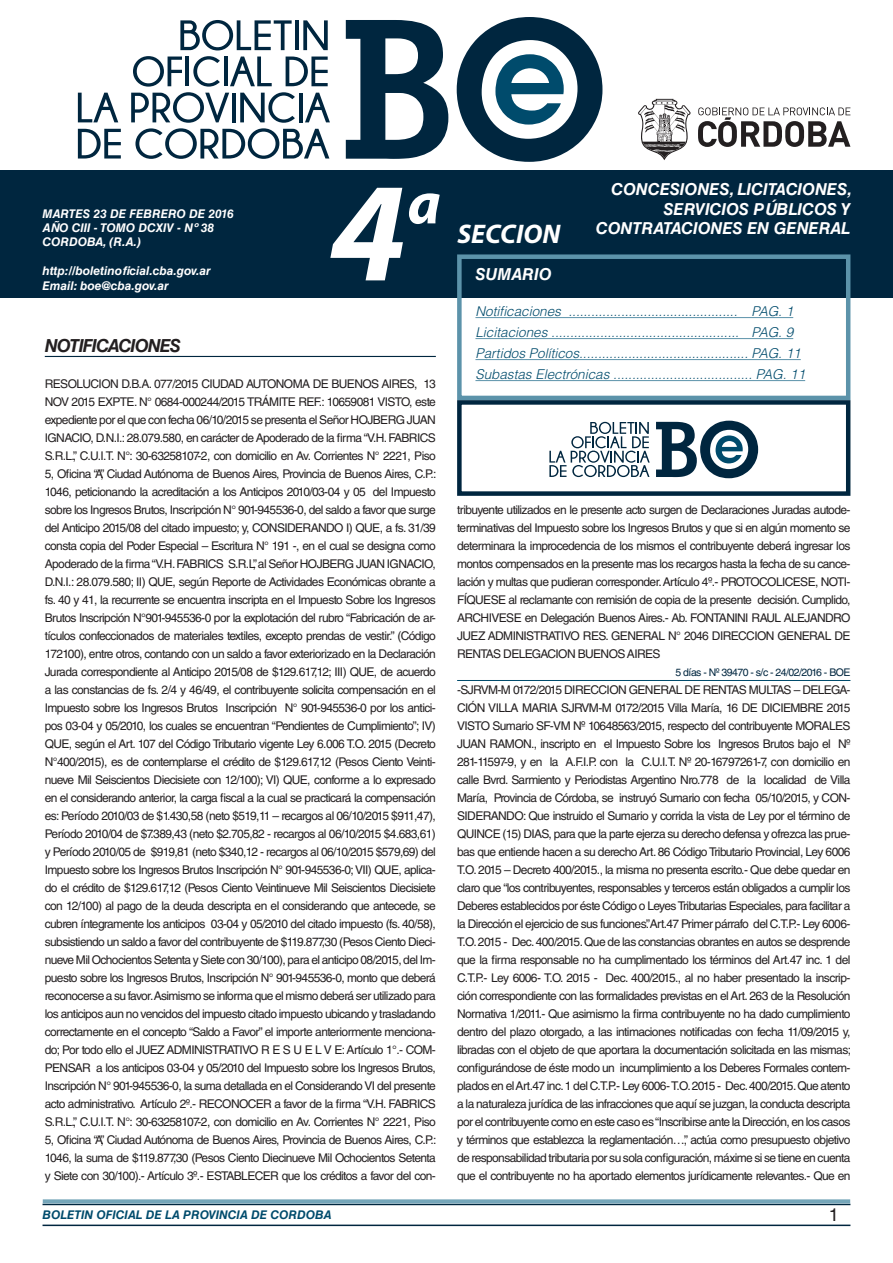
<style>
.page{position:relative;width:893px;height:1263px;background:#fff}
.page>*{position:absolute;margin:0;border:0;box-sizing:border-box;transform-origin:0 0}
.t1{font:italic 700 142.5px "Myriad Pro";color:#fff}
.t2{font:italic 700 60px "Myriad Pro";color:#fff}
.t3{font:italic 700 27px "Myriad Pro";color:#fff}
.NOMBRE_DE_MINISTERIO{font:italic 700 18px "Helvetica LT Std";letter-spacing:-.05em;color:#231f20}
.t4{font:18px "Helvetica LT Std";color:#231f20}
.t5{font:italic 700 16.5px/19.8px "Helvetica LT Std";color:#fff;text-align:right}
.RES__Y_TEMATICA{font:italic 300 13.5px "Helvetica LT Std";color:#004b6c}
.TEXTO_BASE{font:12px/18px "Helvetica LT Std";letter-spacing:-.05em;color:#231f20;text-align:justify}
.t6{font:italic 700 12px/14.4px "Helvetica LT Std";color:#fff}
.t7{font:italic 700 12px "Helvetica LT Std";color:#004b6c}
.FECHA_DE_VENCIMIENTO{font:10.5px "Helvetica LT Std";letter-spacing:-.05em;color:#00263f}
</style>
<div class="page">
<div style="left:0;top:170px;width:893px;height:128px;background:#00263f"></div>
<svg style="left:638px;top:99px;width:53px;height:61px"></svg>
<svg style="left:698px;top:107px;width:152px;height:40px"></svg>
<svg style="left:346px;top:20px;width:102px;height:139px"></svg>
<svg style="left:457px;top:17px;width:145px;height:145px"></svg>
<svg style="left:180px;top:20px;width:112px;height:30px"></svg>
<hr style="left:295px;top:20px;width:4px;height:30px;background:#00263f">
<svg style="left:303px;top:20px;width:25px;height:30px"></svg>
<svg style="left:78px;top:93px;width:40px;height:29px"></svg>
<svg style="left:78px;top:129px;width:43px;height:30px"></svg>
<svg style="left:131px;top:56px;width:199px;height:103px"></svg>
<hr style="left:43px;top:1224px;width:807px;height:2px;background:#00263f">
<div style="left:42px;top:1198px;width:809px;height:8px;background:#fff;opacity:.75"></div>
<hr style="left:45px;top:356px;width:391px;height:1px;background:#00263f">
<hr style="left:457px;top:680px;width:393px;height:1px;background:#004b6c">
<div style="left:457px;top:254px;width:393px;height:146px;border:4px solid #5c93aa"></div>
<svg style="left:656px;top:421px;width:102px;height:57px"></svg>
<svg style="left:549px;top:422px;width:101px;height:55px"></svg>
<hr style="left:475px;top:317px;width:318px;height:1px;background:#5c93aa">
<hr style="left:475px;top:338px;width:318px;height:1px;background:#5c93aa">
<hr style="left:475px;top:359px;width:326px;height:1px;background:#5c93aa">
<hr style="left:475px;top:380px;width:330px;height:1px;background:#5c93aa">
<div style="left:457px;top:400px;width:393px;height:96px;border:4px solid #00263f"></div>
<p class="t6" style="left:43px;top:206px;width:193px">MARTES 23 DE FEBRERO DE 2016<br>AÑO CIII - TOMO DCXIV - Nº 38<br>CORDOBA, (R.A.)</p>
<p class="t6" style="left:43px;top:264px;width:170px">http://boletinoficial.cba.gov.ar<br>Email: boe@cba.gov.ar</p>
<h1 class="t1" style="left:329px;top:140px;width:79px">4</h1>
<h2 class="t2" style="left:407px;top:164px;width:35px">a</h2>
<p class="NOMBRE_DE_MINISTERIO" style="left:45px;top:334px;width:138px">NOTIFICACIONES</p>
<p class="TEXTO_BASE" style="left:45px;top:375px;width:393px">RESOLUCION D.B.A. 077/2015 CIUDAD AUTONOMA DE BUENOS AIRES, 13<br>NOV 2015 EXPTE. N° 0684-000244/2015 TRÁMITE REF.: 10659081 VISTO, este expediente por el que con fecha 06/10/2015 se presenta el Señor HOJBERG JUAN IGNACIO, D.N.I.: 28.079.580, en carácter de Apoderado de la firma “V.H. FABRICS S.R.L.”, C.U.I.T. N°: 30-63258107-2, con domicilio en Av. Corrientes N° 2221, Piso 5, Oficina “A”, Ciudad Autónoma de Buenos Aires, Provincia de Buenos Aires, C.P.:<br>1046, peticionando la acreditación a los Anticipos 2010/03-04 y 05 del Impuesto sobre los Ingresos Brutos, Inscripción N° 901-945536-0, del saldo a favor que surge del Anticipo 2015/08 del citado impuesto; y, CONSIDERANDO I) QUE, a fs. 31/39 consta copia del Poder Especial – Escritura N° 191 -, en el cual se designa como Apoderado de la firma “V.H. FABRICS S.R.L”, al Señor HOJBERG JUAN IGNACIO, D.N.I.: 28.079.580; II) QUE, según Reporte de Actividades Económicas obrante a fs. 40 y 41, la recurrente se encuentra inscripta en el Impuesto Sobre los Ingresos Brutos Inscripción N°901-945536-0 por la explotación del rubro “Fabricación de ar&shy;tículos confeccionados de materiales textiles, excepto prendas de vestir.” (Código 172100), entre otros, contando con un saldo a favor exteriorizado en la Declaración Jurada correspondiente al Anticipo 2015/08 de $129.617,12; III) QUE, de acuerdo a las constancias de fs. 2/4 y 46/49, el contribuyente solicita compensación en el Impuesto sobre los Ingresos Brutos Inscripción N° 901-945536-0 por los antici&shy;pos 03-04 y 05/2010, los cuales se encuentran “Pendientes de Cumplimiento”; IV)<br>QUE, según el Art. 107 del Código Tributario vigente Ley 6.006 T.O. 2015 (Decreto N°400/2015), es de contemplarse el crédito de $129.617,12 (Pesos Ciento Veinti&shy;nueve Mil Seiscientos Diecisiete con 12/100); VI) QUE, conforme a lo expresado en el considerando anterior, la carga fiscal a la cual se practicará la compensación es: Período 2010/03 de $1.430,58 (neto $519,11 – recargos al 06/10/2015 $911,47), Período 2010/04 de $7.389,43 (neto $2.705,82 - recargos al 06/10/2015 $4.683,61) y Período 2010/05 de $919,81 (neto $340,12 - recargos al 06/10/2015 $579,69) del Impuesto sobre los Ingresos Brutos Inscripción N° 901-945536-0; VII) QUE, aplica&shy;do el crédito de $129.617,12 (Pesos Ciento Veintinueve Mil Seiscientos Diecisiete con 12/100) al pago de la deuda descripta en el considerando que antecede, se cubren íntegramente los anticipos 03-04 y 05/2010 del citado impuesto (fs. 40/58), subsistiendo un saldo a favor del contribuyente de $119.877,30 (Pesos Ciento Dieci&shy;nueve Mil Ochocientos Setenta y Siete con 30/100), para el anticipo 08/2015, del Im&shy;puesto sobre los Ingresos Brutos, Inscripción N° 901-945536-0, monto que deberá reconocerse a su favor.Asimismo se informa que el mismo deberá ser utilizado para los anticipos aun no vencidos del impuesto citado impuesto ubicando y trasladando correctamente en el concepto “Saldo a Favor” el importe anteriormente menciona&shy;do; Por todo ello el JUEZ ADMINISTRATIVO R E S U E L V E: Artículo 1°.- COM-PENSAR a los anticipos 03-04 y 05/2010 del Impuesto sobre los Ingresos Brutos, Inscripción N° 901-945536-0, la suma detallada en el Considerando VI del presente acto administrativo. Artículo 2º.- RECONOCER a favor de la firma “V.H. FABRICS S.R.L.”, C.U.I.T. N°: 30-63258107-2, con domicilio en Av. Corrientes N° 2221, Piso 5, Oficina “A”, Ciudad Autónoma de Buenos Aires, Provincia de Buenos Aires, C.P.:<br>1046, la suma de $119.877,30 (Pesos Ciento Diecinueve Mil Ochocientos Setenta y Siete con 30/100).- Artículo 3º.- ESTABLECER que los créditos a favor del con-</p>
<h3 class="t3" style="left:457px;top:216px;width:104px">SECCION</h3>
<h3 class="t5" style="left:475px;top:264px;width:78px">SUMARIO</h3>
<h3 class="t5" style="left:596px;top:179px;width:258px">CONCESIONES, LICITACIONES,<br>SERVICIOS PÚBLICOS Y<br>CONTRATACIONES EN GENERAL</h3>
<p class="RES__Y_TEMATICA" style="left:475px;top:303px;width:319px">Notificaciones ............................................. PAG. 1</p>
<p class="RES__Y_TEMATICA" style="left:475px;top:324px;width:319px">Licitaciones .................................................. PAG. 9</p>
<p class="RES__Y_TEMATICA" style="left:475px;top:345px;width:327px">Partidos Políticos............................................. PAG. 11</p>
<p class="RES__Y_TEMATICA" style="left:475px;top:366px;width:331px">Subastas Electrónicas ..................................... PAG. 11</p>
<p class="TEXTO_BASE" style="left:457px;top:501px;width:395px">tribuyente utilizados en le presente acto surgen de Declaraciones Juradas autode&shy;terminativas del Impuesto sobre los Ingresos Brutos y que si en algún momento se determinara la improcedencia de los mismos el contribuyente deberá ingresar los montos compensados en la presente mas los recargos hasta la fecha de su cance&shy;lación y multas que pudieran corresponder. Artículo 4º.- PROTOCOLICESE, NOTI-FÍQUESE al reclamante con remisión de copia de la presente decisión. Cumplido, ARCHIVESE en Delegación Buenos Aires.- Ab. FONTANINI RAUL ALEJANDRO JUEZ ADMINISTRATIVO RES. GENERAL N° 2046 DIRECCION GENERAL DE RENTAS DELEGACION BUENOS AIRES</p>
<p class="FECHA_DE_VENCIMIENTO" style="left:676px;top:666px;width:176px">5 días - Nº 39470 - s/c - 24/02/2016 - BOE</p>
<p class="TEXTO_BASE" style="left:457px;top:681px;width:395px">-SJRVM-M 0172/2015 DIRECCION GENERAL DE RENTAS MULTAS – DELEGA-CIÓN VILLA MARIA SJRVM-M 0172/2015 Villa María, 16 DE DICIEMBRE 2015<br>VISTO Sumario SF-VM Nº 10648563/2015, respecto del contribuyente MORALES JUAN RAMON., inscripto en el Impuesto Sobre los Ingresos Brutos bajo el Nº 281-11597-9, y en la A.F.I.P. con la C.U.I.T. Nº 20-16797261-7, con domicilio en calle Bvrd. Sarmiento y Periodistas Argentino Nro.778 de la localidad de Villa María, Provincia de Córdoba, se instruyó Sumario con fecha 05/10/2015, y CON-SIDERANDO: Que instruido el Sumario y corrida la vista de Ley por el término de QUINCE (15) DIAS, para que la parte ejerza su derecho defensa y ofrezca las prue&shy;bas que entiende hacen a su derecho Art. 86 Código Tributario Provincial, Ley 6006<br>T.O. 2015 – Decreto 400/2015., la misma no presenta escrito.- Que debe quedar en claro que “los contribuyentes, responsables y terceros están obligados a cumplir los Deberes establecidos por éste Código o Leyes Tributarias Especiales, para facilitar a la Dirección el ejercicio de sus funciones”.Art.47 Primer párrafo del C.T.P.- Ley 6006- T.O. 2015 - Dec. 400/2015. Que de las constancias obrantes en autos se desprende que la firma responsable no ha cumplimentado los términos del Art.47 inc. 1 del C.T.P.- Ley 6006- T.O. 2015 - Dec. 400/2015., al no haber presentado la inscrip&shy;ción correspondiente con las formalidades previstas en el Art. 263 de la Resolución Normativa 1/2011.- Que asimismo la firma contribuyente no ha dado cumplimiento dentro del plazo otorgado, a las intimaciones notificadas con fecha 11/09/2015 y, libradas con el objeto de que aportara la documentación solicitada en las mismas; configurándose de éste modo un incumplimiento a los Deberes Formales contem&shy;plados en el Art.47 inc. 1 del C.T.P.- Ley 6006- T.O. 2015 - Dec. 400/2015. Que atento a la naturaleza jurídica de las infracciones que aquí se juzgan, la conducta descripta por el contribuyente como en este caso es “Inscribirse ante la Dirección, en los casos y términos que establezca la reglamentación…”, actúa como presupuesto objetivo de responsabilidad tributaria por su sola configuración, máxime si se tiene en cuenta que el contribuyente no ha aportado elementos jurídicamente relevantes.- Que en</p>
<p class="t7" style="left:43px;top:1208px;width:290px">BOLETIN OFICIAL DE LA PROVINCIA DE CORDOBA</p>
<p class="t4" style="left:829px;top:1204px;width:12px">1</p>
</div>
